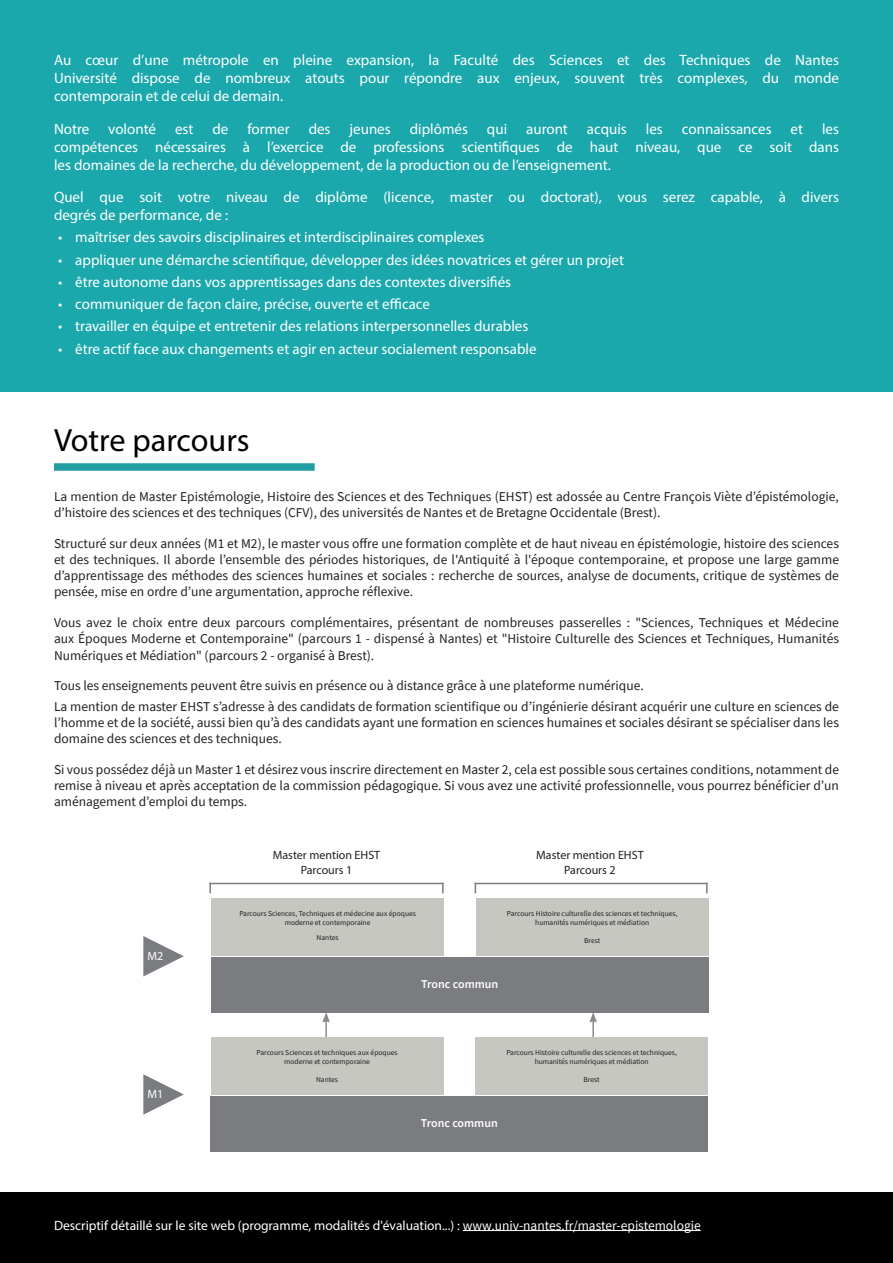
<style>
.page{position:relative;width:893px;height:1263px;background:#fff}
.page>*{position:absolute;margin:0;border:0;box-sizing:border-box;transform-origin:0 0}
.t1{font:32.25px "Myriad Pro";color:#000}
.t2{font:15px/18px "Myriad Pro";color:#fff;text-align:justify}
.t3{font:13.5px/16.2px "Source Sans Pro";color:#231f20}
.t4{font:13.5px "Myriad Pro";color:#fff}
.t5{font:12px/14.4px "Myriad Pro";color:#231f20;text-align:center}
.t6{font:600 12px "Source Sans Pro";color:#fff}
.t7{font:12px "Myriad Pro";color:#fff}
.t8{font:7.5px/9px "Source Sans Pro";color:#231f20;text-align:center}
.s1{font-family:"Source Sans Pro"}
</style>
<div class="page">
<hr style="left:325px;top:1020px;width:2px;height:22px;background:#7a7c7f">
<svg style="left:322px;top:1012px;width:8px;height:10px"></svg>
<hr style="left:592px;top:1020px;width:2px;height:22px;background:#7a7c7f">
<svg style="left:589px;top:1012px;width:8px;height:10px"></svg>
<svg style="left:143px;top:1074px;width:41px;height:41px"></svg>
<svg style="left:143px;top:936px;width:41px;height:40px"></svg>
<hr style="left:209px;top:883px;width:235px;height:1px;background:#7a7c7f">
<svg style="left:209px;top:883px;width:2px;height:10px"></svg>
<svg style="left:442px;top:883px;width:2px;height:10px"></svg>
<hr style="left:475px;top:883px;width:233px;height:1px;background:#7a7c7f">
<svg style="left:706px;top:883px;width:2px;height:10px"></svg>
<div style="left:211px;top:1037px;width:232px;height:58px;background:#c7c7c1"></div>
<div style="left:475px;top:1037px;width:233px;height:58px;background:#c7c7c1"></div>
<div style="left:210px;top:1096px;width:498px;height:55px;background:#7a7c7f"></div>
<div style="left:211px;top:899px;width:233px;height:57px;background:#c7c7c1"></div>
<div style="left:476px;top:899px;width:233px;height:57px;background:#c7c7c1"></div>
<div style="left:211px;top:957px;width:498px;height:55px;background:#7a7c7f"></div>
<div style="left:0;top:0;width:893px;height:392px;background:#1aa8ac"></div>
<div style="left:54px;top:463px;width:261px;height:8px;background:#229da2"></div>
<div style="left:0;top:1192px;width:893px;height:71px;background:#000"></div>
<hr style="left:463px;top:1230px;width:238px;height:1px;background:#fff">
<p class="t2" style="left:54px;top:51px;width:786px">Au cœur d’une métropole en pleine expansion, la Faculté des Sciences et des Techniques de Nantes Université dispose de nombreux atouts pour répondre aux enjeux, souvent très complexes, du monde contemporain et de celui de demain.</p>
<p class="t2" style="left:54px;top:119px;width:37px">Notre</p>
<p class="t2" style="left:108px;top:119px;width:49px">volonté</p>
<p class="t2" style="left:175px;top:119px;width:20px">est</p>
<p class="t2" style="left:212px;top:119px;width:17px">de</p>
<p class="t2" style="left:247px;top:119px;width:44px">former</p>
<p class="t2" style="left:309px;top:119px;width:23px">des</p>
<p class="t2" style="left:350px;top:119px;width:43px">jeunes</p>
<p class="t2" style="left:410px;top:119px;width:60px">diplômés</p>
<p class="t2" style="left:487px;top:119px;width:22px">qui</p>
<p class="t2" style="left:526px;top:119px;width:43px">auront</p>
<p class="t2" style="left:587px;top:119px;width:42px">acquis</p>
<p class="t2" style="left:646px;top:119px;width:18px">les</p>
<p class="t2" style="left:682px;top:119px;width:91px">connaissances</p>
<p class="t2" style="left:791px;top:119px;width:14px">et</p>
<p class="t2" style="left:54px;top:119px;width:786px;text-indent:768px">les compétences nécessaires à l’exercice de professions scientifiques de haut niveau, que ce soit dans les domaines de la recherche, du développement, de la production ou de l’enseignement.</p>
<p class="t2" style="left:54px;top:188px;width:786px">Quel que soit votre niveau de diplôme (licence, master ou doctorat), vous serez capable, à divers degrés de performance, de :</p>
<p class="t2" style="left:58px;top:228px;width:428px">• maîtriser des savoirs disciplinaires et interdisciplinaires complexes</p>
<p class="t2" style="left:58px;top:250px;width:567px">• appliquer une démarche scientifique, développer des idées novatrices et gérer un projet</p>
<p class="t2" style="left:58px;top:273px;width:454px">• être autonome dans vos apprentissages dans des contextes diversifiés</p>
<p class="t2" style="left:58px;top:295px;width:373px">• communiquer de façon claire, précise, ouverte et efficace</p>
<p class="t2" style="left:58px;top:317px;width:472px">• travailler en équipe et entretenir des relations interpersonnelles durables</p>
<p class="t2" style="left:58px;top:339px;width:480px">• être actif face aux changements et agir en acteur socialement responsable</p>
<h1 class="t1" style="left:54px;top:421px;width:197px">Votre parcours</h1>
<p class="t3" style="left:54px;top:488px;width:786px">La mention de Master Epistémologie, Histoire des Sciences et des Techniques (EHST) est adossée au Centre François Viète d’épistémologie, d’histoire des sciences et des techniques (CFV), des universités de Nantes et de Bretagne Occidentale (Brest).</p>
<p class="t3" style="left:54px;top:535px;width:786px;text-align:justify">Structuré sur deux années (M1 et M2), le master vous offre une formation complète et de haut niveau en épistémologie, histoire des sciences et des techniques. Il aborde l’ensemble des périodes historiques, de l'Antiquité à l'époque contemporaine, et propose une large gamme d’apprentissage des méthodes des sciences humaines et sociales : recherche de sources, analyse de documents, critique de systèmes de pensée, mise en ordre d’une argumentation, approche réflexive.</p>
<p class="t3" style="left:54px;top:614px;width:786px;text-align:justify">Vous avez le choix entre deux parcours complémentaires, présentant de nombreuses passerelles : "Sciences, Techniques et Médecine aux Époques Moderne et Contemporaine" (parcours 1 - dispensé à Nantes) et "Histoire Culturelle des Sciences et Techniques, Humanités Numériques et Médiation" (parcours 2 - organisé à Brest).</p>
<p class="t3" style="left:54px;top:675px;width:786px;line-height:20.4px">Tous les enseignements peuvent être suivis en présence ou à distance grâce à une plateforme numérique.<br>La mention de master EHST s’adresse à des candidats de formation scientifique ou d’ingénierie désirant acquérir une culture en sciences de</p>
<p class="t3" style="left:54px;top:714px;width:786px">l’homme et de la société, aussi bien qu’à des candidats ayant une formation en sciences humaines et sociales désirant se spécialiser dans les domaine des sciences et des techniques.</p>
<p class="t3" style="left:54px;top:761px;width:786px;text-align:justify">Si vous possédez déjà un Master 1 et désirez vous inscrire directement en Master 2, cela est possible sous certaines conditions, notamment de remise à niveau et après acceptation de la commission pédagogique. Si vous avez une activité professionnelle, vous pourrez bénéficier d’un aménagement d’emploi du temps.</p>
<p class="t5" style="left:273px;top:848px;width:109px">Master mention EHST<br>Parcours 1</p>
<p class="t5" style="left:536px;top:848px;width:109px">Master mention EHST<br>Parcours 2</p>
<p class="t7" style="left:147px;top:948px;width:17px">M2</p>
<p class="t7" style="left:147px;top:1086px;width:17px">M1</p>
<p class="t8" style="left:239px;top:909px;width:178px">Parcours Sciences, Techniques et médecine aux époques moderne et contemporaine</p>
<p class="t8" style="left:317px;top:933px;width:24px">Nantes</p>
<p class="t8" style="left:507px;top:909px;width:172px">Parcours Histoire culturelle des sciences et techniques, humanités numériques et médiation</p>
<p class="t8" style="left:584px;top:936px;width:18px">Brest</p>
<p class="t6" style="left:421px;top:976px;width:79px">Tronc commun</p>
<p class="t8" style="left:256px;top:1047px;width:143px">Parcours Sciences et techniques aux époques moderne et contemporaine</p>
<p class="t8" style="left:316px;top:1074px;width:24px">Nantes</p>
<p class="t8" style="left:506px;top:1048px;width:172px">Parcours Histoire culturelle des sciences et techniques, humanités numériques et médiation</p>
<p class="t8" style="left:584px;top:1075px;width:18px">Brest</p>
<p class="t6" style="left:421px;top:1115px;width:79px">Tronc commun</p>
<p class="t4" style="left:54px;top:1217px;width:648px">Descriptif détaillé sur le site web (programme, modalités d'évaluation...) : <span class="s1">www.univ-nantes.fr/master-epistemologie</span></p>
</div>
